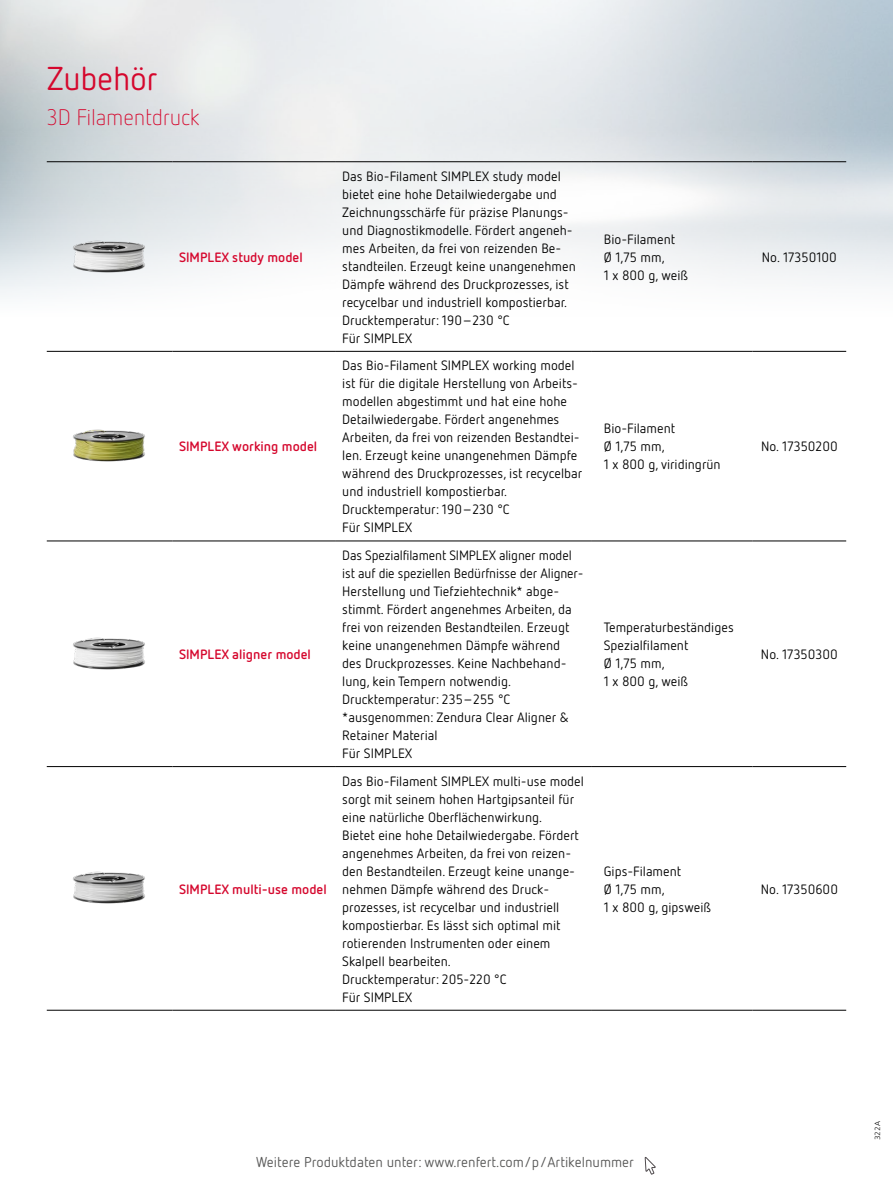
<style>
.page{position:relative;width:893px;height:1187px;background:#fff}
.page>*{position:absolute;margin:0;border:0;box-sizing:border-box;transform-origin:0 0}
.t1{font:33px "Netto Pro";letter-spacing:-.01em;color:#d5072d}
.t2{font:300 22.5px "Netto Pro";letter-spacing:-.01em;color:#d5072d}
.t3{font:14.25px "Netto Pro";color:#565655}
.t4{font:13.5px/18px "Netto Pro";color:#000}
.t5{font:700 13.5px "Netto Pro";color:#d5072d}
.t6{font:300 7.5px "Free Set";color:#000}
</style>
<div class="page">
<hr style="left:47px;top:351px;width:126px;height:1px;background:#000">
<hr style="left:173px;top:351px;width:163px;height:1px;background:#000">
<hr style="left:336px;top:351px;width:255px;height:1px;background:#000">
<hr style="left:591px;top:351px;width:162px;height:1px;background:#000">
<hr style="left:753px;top:351px;width:93px;height:1px;background:#000">
<hr style="left:47px;top:540px;width:126px;height:1px;background:#000">
<hr style="left:173px;top:540px;width:163px;height:1px;background:#000">
<hr style="left:336px;top:540px;width:255px;height:1px;background:#000">
<hr style="left:591px;top:540px;width:162px;height:1px;background:#000">
<hr style="left:753px;top:540px;width:93px;height:1px;background:#000">
<hr style="left:47px;top:766px;width:126px;height:1px;background:#000">
<hr style="left:47px;top:1009px;width:126px;height:1px;background:#000">
<hr style="left:173px;top:766px;width:163px;height:1px;background:#000">
<hr style="left:173px;top:1009px;width:163px;height:1px;background:#000">
<hr style="left:336px;top:766px;width:255px;height:1px;background:#000">
<hr style="left:336px;top:1009px;width:255px;height:1px;background:#000">
<hr style="left:591px;top:766px;width:162px;height:1px;background:#000">
<hr style="left:591px;top:1009px;width:162px;height:1px;background:#000">
<hr style="left:753px;top:766px;width:93px;height:1px;background:#000">
<hr style="left:753px;top:1009px;width:93px;height:1px;background:#000">
<hr style="left:47px;top:161px;width:126px;height:1px;background:#000">
<hr style="left:173px;top:161px;width:163px;height:1px;background:#000">
<hr style="left:336px;top:161px;width:255px;height:1px;background:#000">
<hr style="left:591px;top:161px;width:162px;height:1px;background:#000">
<hr style="left:753px;top:161px;width:93px;height:1px;background:#000">
<img style="left:66px;top:220px;width:88px;height:73px">
<img style="left:72px;top:429px;width:74px;height:33px">
<img style="left:73px;top:637px;width:72px;height:33px">
<img style="left:73px;top:871px;width:72px;height:33px">
<svg style="left:644px;top:1157px;width:12px;height:18px"></svg>
<h1 class="t1" style="left:47px;top:57px;width:112px">Zubehör</h1>
<h2 class="t2" style="left:47px;top:103px;width:154px">3D Filamentdruck</h2>
<p class="t5" style="left:179px;top:248px;width:125px">SIMPLEX study model</p>
<p class="t4" style="left:342px;top:166px;width:235px">Das Bio-Filament SIMPLEX study model bietet eine hohe Detailwiedergabe und Zeichnungsschärfe für präzise Planungs&shy;und Diagnostikmodelle. Fördert angeneh&shy;mes Arbeiten, da frei von reizenden Be&shy;standteilen. Erzeugt keine unangenehmen Dämpfe während des Druckprozesses, ist recycelbar und industriell kompostierbar.<br>Drucktemperatur: 190–230 °C<br>Für SIMPLEX</p>
<p class="t4" style="left:604px;top:229px;width:86px">Bio-Filament<br>Ø 1,75 mm,<br>1 x 800 g, weiß</p>
<p class="t4" style="left:762px;top:247px;width:77px">No. 17350100</p>
<p class="t5" style="left:179px;top:437px;width:140px">SIMPLEX working model</p>
<p class="t4" style="left:342px;top:356px;width:242px">Das Bio-Filament SIMPLEX working model ist für die digitale Herstellung von Arbeits&shy;modellen abgestimmt und hat eine hohe Detailwiedergabe. Fördert angenehmes Arbeiten, da frei von reizenden Bestandtei&shy;len. Erzeugt keine unangenehmen Dämpfe während des Druckprozesses, ist recycelbar und industriell kompostierbar.<br>Drucktemperatur: 190–230 °C<br>Für SIMPLEX</p>
<p class="t4" style="left:604px;top:419px;width:118px">Bio-Filament<br>Ø 1,75 mm,<br>1 x 800 g, viridingrün</p>
<p class="t4" style="left:761px;top:437px;width:78px">No. 17350200</p>
<p class="t5" style="left:179px;top:645px;width:133px">SIMPLEX aligner model</p>
<p class="t4" style="left:342px;top:545px;width:243px">Das Spezialfilament SIMPLEX aligner model ist auf die speziellen Bedürfnisse der Aligner-Herstellung und Tiefziehtechnik* abge&shy;stimmt. Fördert angenehmes Arbeiten, da frei von reizenden Bestandteilen. Erzeugt keine unangenehmen Dämpfe während<br>des Druckprozesses. Keine Nachbehand&shy;lung, kein Tempern notwendig.<br>Drucktemperatur: 235–255 °C *ausgenommen: Zendura Clear Aligner &amp; Retainer Material<br>Für SIMPLEX</p>
<p class="t4" style="left:604px;top:617px;width:131px">Temperaturbeständiges<br>Spezialfilament<br>Ø 1,75 mm,<br>1 x 800 g, weiß</p>
<p class="t4" style="left:761px;top:644px;width:78px">No. 17350300</p>
<p class="t5" style="left:179px;top:879px;width:149px">SIMPLEX multi-use model</p>
<p class="t4" style="left:342px;top:771px;width:243px">Das Bio-Filament SIMPLEX multi-use model sorgt mit seinem hohen Hartgipsanteil für eine natürliche Oberflächenwirkung.<br>Bietet eine hohe Detailwiedergabe. Fördert angenehmes Arbeiten, da frei von reizen&shy;den Bestandteilen. Erzeugt keine unange&shy;nehmen Dämpfe während des Druck&shy;prozesses, ist recycelbar und industriell kompostierbar. Es lässt sich optimal mit rotierenden Instrumenten oder einem Skalpell bearbeiten.<br>Drucktemperatur: 205-220 °C<br>Für SIMPLEX</p>
<p class="t4" style="left:604px;top:861px;width:109px">Gips-Filament<br>Ø 1,75 mm,<br>1 x 800 g, gipsweiß</p>
<p class="t4" style="left:761px;top:879px;width:79px">No. 17350600</p>
<p class="t3" style="left:256px;top:1152px;width:380px">Weitere Produktdaten unter: www.renfert.com/p/Artikelnummer</p>
<p class="t6" style="left:873px;top:1140px;width:20px;rotate:-90deg">322A</p>
</div>
